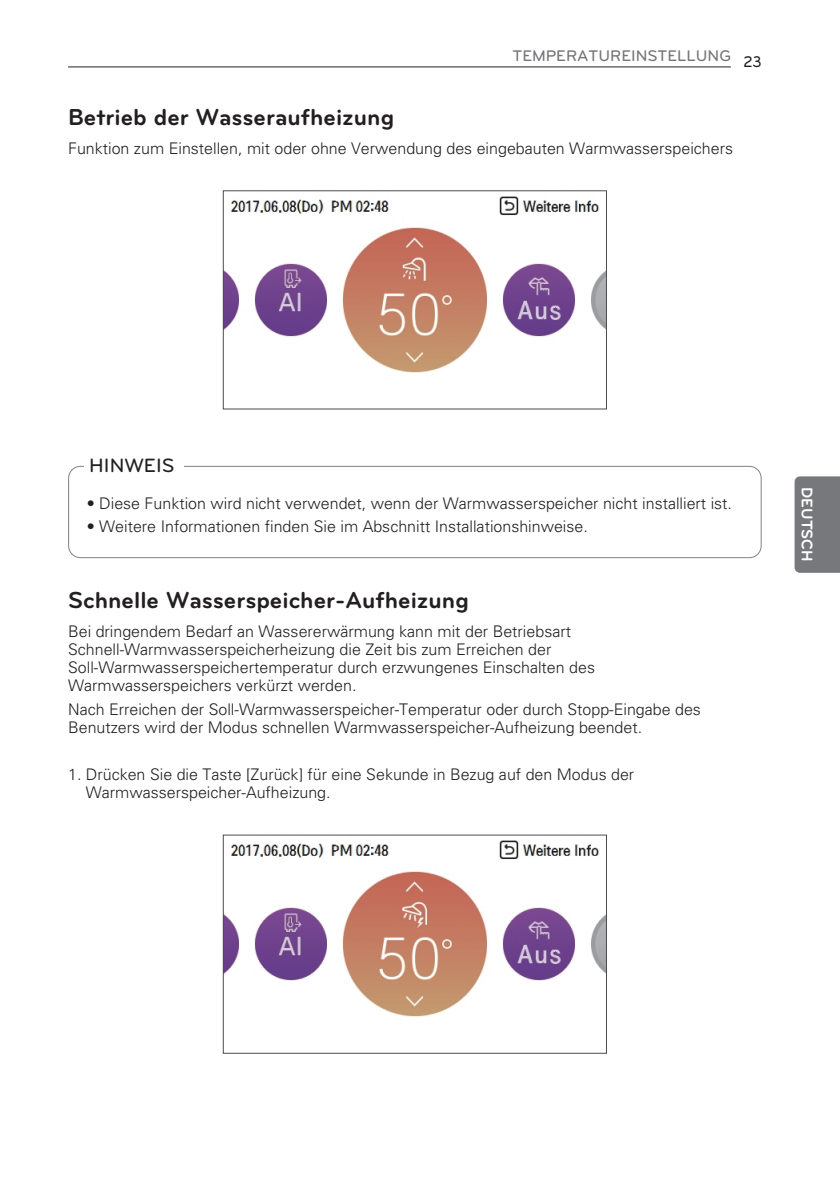
<style>
.page{position:relative;width:840px;height:1191px;background:#fff}
.page>*{position:absolute;margin:0;border:0;box-sizing:border-box;transform-origin:0 0}
.t1{font:700 24px "Bryant LG";color:#231f20}
.t2{font:500 20px "Bryant LG";color:#231f20}
.t3{font:300 16px/18px "Univers";color:#231f20}
.t4{font:500 16px "Bryant LG";color:#757679}
.t5{font:700 16px "Bryant LG";color:#fff}
.t6{font:500 16px "Bryant LG";color:#231f20;scale:.9 1}
</style>
<div class="page">
<hr style="left:68px;top:67px;width:662px;height:1px;background:#231f20">
<div style="left:794px;top:476px;width:45px;height:97px;background:#76787b"></div>
<img style="left:225px;top:196px;width:379px;height:177px">
<div style="left:223px;top:190px;width:383px;height:219px;border:1px solid #4b4c4d"></div>
<img style="left:225px;top:840px;width:379px;height:177px">
<div style="left:68px;top:466px;width:693px;height:92px;border:2px solid #808285;border-radius:12px"></div>
<div style="left:84px;top:450px;width:99px;height:33px;background:#fff"></div>
<p class="t4" style="left:512px;top:47px;width:220px">TEMPERATUREINSTELLUNG</p>
<p class="t6" style="left:743px;top:52px;width:22px">23</p>
<h1 class="t1" style="left:68px;top:108px;width:327px">Betrieb der Wasseraufheizung</h1>
<p class="t3" style="left:68px;top:141px;width:666px">Funktion zum Einstellen, mit oder ohne Verwendung des eingebauten Warmwasserspeichers</p>
<p class="t2" style="left:89px;top:453px;width:87px">HINWEIS</p>
<p class="t3" style="left:87px;top:495px;width:646px">• Diese Funktion wird nicht verwendet, wenn der Warmwasserspeicher nicht installiert ist.</p>
<p class="t3" style="left:87px;top:519px;width:502px">• Weitere Informationen finden Sie im Abschnitt Installationshinweise.</p>
<h1 class="t1" style="left:68px;top:591px;width:402px">Schnelle Wasserspeicher-Aufheizung</h1>
<p class="t3" style="left:68px;top:624px;width:528px">Bei dringendem Bedarf an Wassererwärmung kann mit der Betriebsart Schnell-Warmwasserspeicherheizung die Zeit bis zum Erreichen der Soll-Warmwasserspeichertemperatur durch erzwungenes Einschalten des Warmwasserspeichers verkürzt werden.</p>
<p class="t3" style="left:68px;top:701px;width:634px">Nach Erreichen der Soll-Warmwasserspeicher-Temperatur oder durch Stopp-Eingabe des<br>Benutzers wird der Modus schnellen Warmwasserspeicher-Aufheizung beendet.</p>
<p class="t3" style="left:86px;top:767px;width:549px;text-indent:-18px">1. Drücken Sie die Taste [Zurück] für eine Sekunde in Bezug auf den Modus der<br>Warmwasserspeicher-Aufheizung.</p>
<p class="t5" style="left:812px;top:487px;width:76px;rotate:90deg">DEUTSCH</p>
</div>
